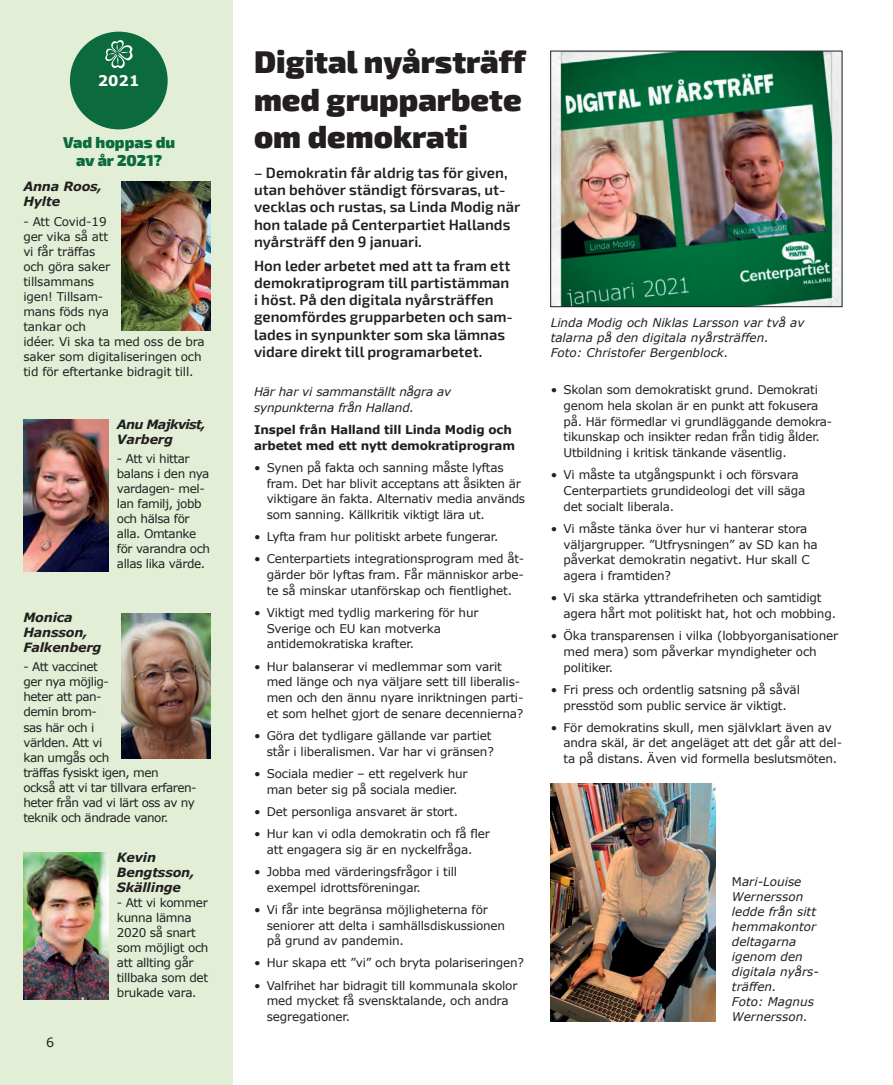
<style>
.page{position:relative;width:893px;height:1085px;background:#fff}
.page>*{position:absolute;margin:0;border:0;box-sizing:border-box;transform-origin:0 0}
.t1{font:900 31.5px/37.5px "Exo 2";color:#231f20}
.t2{font:900 15.75px/18px "Exo 2";color:#0b6b3e;text-align:center}
.t3{font:600 15px/17.2px "Exo 2";color:#231f20}
.t4{font:700 14.7px "Verdana";color:#fff}
.t5{font:italic 700 12.75px/15px "Verdana";letter-spacing:-.015em;color:#231f20}
.t6{font:italic 700 12.75px/15px "Verdana";letter-spacing:-.055em;color:#231f20}
.t7{font:12.75px "Verdana";color:#231f20}
.t8{font:12px/15.8px "Verdana";letter-spacing:-.015em;color:#231f20}
.t9{font:italic 12px/15px "Verdana";color:#231f20}
.t10{font:12px/15px "Verdana";letter-spacing:-.04em;color:#231f20}
.t11{font:12px/15px "Verdana";letter-spacing:-.035em;color:#231f20}
.t12{font:700 12px/15.8px "Verdana";letter-spacing:-.015em;color:#231f20}
.s1{font-style:normal}
</style>
<div class="page">
<div style="left:0;top:0;width:233px;height:1084px;background:#e2efd6"></div>
<img style="left:121px;top:181px;width:89px;height:149px">
<img style="left:23px;top:852px;width:85px;height:147px">
<img style="left:23px;top:419px;width:85px;height:152px">
<img style="left:122px;top:613px;width:88px;height:145px">
<div style="left:70px;top:32px;width:98px;height:97px;background:#0b6b3e;border-radius:50%"></div>
<svg style="left:105px;top:40px;width:28px;height:28px"></svg>
<img style="left:551px;top:783px;width:165px;height:237px">
<img style="left:552px;top:53px;width:288px;height:252px">
<div style="left:550px;top:51px;width:292px;height:256px;border:1px solid #231f20"></div>
<p class="t4" style="left:98px;top:71px;width:43px">2021</p>
<h2 class="t2" style="left:63px;top:134px;width:114px">Vad hoppas du av år 2021?</h2>
<p class="t5" style="left:23px;top:179px;width:80px">Anna Roos,<br>Hylte</p>
<p class="t8" style="left:23px;top:213px;width:183px;line-height:15px">- Att Covid-19<br>ger vika så att<br>vi får träffas<br>och göra saker<br>tillsammans<br>igen! Tillsam-<br>mans föds nya<br>tankar och<br>idéer. Vi ska ta med oss de bra saker som digitaliseringen och tid för eftertanke bidragit till.</p>
<p class="t6" style="left:117px;top:416px;width:90px">Anu Majkvist,<br>Varberg</p>
<p class="t11" style="left:117px;top:451px;width:95px">- Att vi hittar balans i den nya vardagen- mel&shy;lan familj, jobb och hälsa för alla. Omtanke för varandra och allas lika värde.</p>
<p class="t5" style="left:23px;top:609px;width:80px">Monica<br>Hansson,<br>Falkenberg</p>
<p class="t10" style="left:23px;top:659px;width:175px">- Att vaccinet<br>ger nya möjlig-<br>heter att pan-<br>demin brom-<br>sas här och i<br>världen. Att vi<br>kan umgås och<br>träffas fysiskt igen, men<br>också att vi tar tillvara erfaren&shy;heter från vad vi lärt oss av ny teknik och ändrade vanor.</p>
<p class="t5" style="left:117px;top:849px;width:79px">Kevin<br>Bengtsson,<br>Skällinge</p>
<p class="t8" style="left:117px;top:894px;width:93px;line-height:15px">- Att vi kommer kunna lämna<br>2020 så snart som möjligt och att allting går tillbaka som det brukade vara.</p>
<p class="t7" style="left:46px;top:1033px;width:11px">66</p>
<h1 class="t1" style="left:254px;top:44px;width:273px">Digital nyårsträff med grupparbete om demokrati</h1>
<p class="t3" style="left:254px;top:164px;width:268px">– Demokratin får aldrig tas för given, utan behöver ständigt försvaras, ut&shy;vecklas och rustas, sa Linda Modig när hon talade på Centerpartiet Hallands nyårsträff den 9 januari.</p>
<p class="t3" style="left:254px;top:257px;width:260px">Hon leder arbetet med att ta fram ett demokratiprogram till partistämman i höst. På den digitala nyårsträffen genomfördes grupparbeten och sam&shy;lades in synpunkter som ska lämnas vidare direkt till programarbetet.</p>
<p class="t9" style="left:254px;top:383px;width:199px;line-height:15.8px">Här har vi sammanställt några av synpunkterna från Halland.</p>
<p class="t12" style="left:254px;top:421px;width:262px">Inspel från Halland till Linda Modig och arbetet med ett nytt demokratiprogram</p>
<p class="t8" style="left:267px;top:459px;width:260px;text-indent:-13px">• Synen på fakta och sanning måste lyftas fram. Det har blivit acceptans att åsikten är viktigare än fakta. Alternativ media används som sanning. Källkritik viktigt lära ut.</p>
<p class="t8" style="left:254px;top:528px;width:246px">• Lyfta fram hur politiskt arbete fungerar.</p>
<p class="t8" style="left:267px;top:551px;width:259px;text-align:justify;text-indent:-13px">• Centerpartiets integrationsprogram med åt&shy;gärder bör lyftas fram. Får människor arbe&shy;te så minskar utanförskap och fientlighet.</p>
<p class="t8" style="left:267px;top:604px;width:213px;text-indent:-13px">• Viktigt med tydlig markering för hur<br>Sverige och EU kan motverka antidemokratiska krafter.</p>
<p class="t8" style="left:267px;top:658px;width:258px;text-indent:-13px">• Hur balanserar vi medlemmar som varit med länge och nya väljare sett till liberalis&shy;men och den ännu nyare inriktningen parti&shy;et som helhet gjort de senare decennierna?</p>
<p class="t8" style="left:254px;top:727px;width:241px;text-align:right">• Göra det tydligare gällande var partiet står i liberalismen. Var har vi gränsen?</p>
<p class="t8" style="left:254px;top:765px;width:215px;text-align:center">• Sociala medier – ett regelverk hur man beter sig på sociala medier.</p>
<p class="t8" style="left:254px;top:803px;width:206px">• Det personliga ansvaret är stort.</p>
<p class="t8" style="left:254px;top:825px;width:237px;text-align:center">• Hur kan vi odla demokratin och få fler att engagera sig är en nyckelfråga.</p>
<p class="t8" style="left:267px;top:863px;width:192px;text-indent:-13px">• Jobba med värderingsfrågor i till exempel idrottsföreningar.</p>
<p class="t8" style="left:267px;top:901px;width:240px;text-indent:-13px">• Vi får inte begränsa möjligheterna för seniorer att delta i samhällsdiskussionen på grund av pandemin.</p>
<p class="t8" style="left:254px;top:954px;width:271px">• Hur skapa ett ”vi” och bryta polariseringen?</p>
<p class="t8" style="left:267px;top:977px;width:252px;text-indent:-13px">• Valfrihet har bidragit till kommunala skolor med mycket få svensktalande, och andra segregationer.</p>
<p class="t9" style="left:551px;top:315px;width:255px">Linda Modig och Niklas Larsson var två av talarna på den digitala nyårsträffen.<br>Foto: Christofer Bergenblock.</p>
<p class="t8" style="left:563px;top:381px;width:270px;text-indent:-13px">• Skolan som demokratiskt grund. Demokrati genom hela skolan är en punkt att fokusera på. Här förmedlar vi grundläggande demokra&shy;tikunskap och insikter redan från tidig ålder.<br>Utbildning i kritisk tänkande väsentlig.</p>
<p class="t8" style="left:563px;top:467px;width:243px;text-indent:-13px">• Vi måste ta utgångspunkt i och försvara<br>Centerpartiets grundideologi det vill säga det socialt liberala.</p>
<p class="t8" style="left:563px;top:520px;width:256px;text-indent:-13px">• Vi måste tänka över hur vi hanterar stora väljargrupper. ”Utfrysningen” av SD kan ha påverkat demokratin negativt. Hur skall C agera i framtiden?</p>
<p class="t8" style="left:563px;top:589px;width:274px;text-indent:-13px">• Vi ska stärka yttrandefriheten och samtidigt agera hårt mot politiskt hat, hot och mobbing.</p>
<p class="t8" style="left:563px;top:627px;width:276px;text-indent:-13px">• Öka transparensen i vilka (lobbyorganisationer med mera) som påverkar myndigheter och politiker.</p>
<p class="t8" style="left:551px;top:681px;width:251px;text-align:center">• Fri press och ordentlig satsning på såväl presstöd som public service är viktigt.</p>
<p class="t8" style="left:563px;top:719px;width:280px;text-indent:-13px">• För demokratins skull, men självklart även av andra skäl, är det angeläget att det går att del&shy;ta på distans. Även vid formella beslutsmöten.</p>
<p class="t9" style="left:732px;top:873px;width:88px"><span class="s1">M</span>ari-Louise<br>Wernersson ledde från sitt hemmakontor deltagarna igenom den digitala nyårs&shy;träffen.<br>Foto: Magnus<br>Wernersson.</p>
</div>
